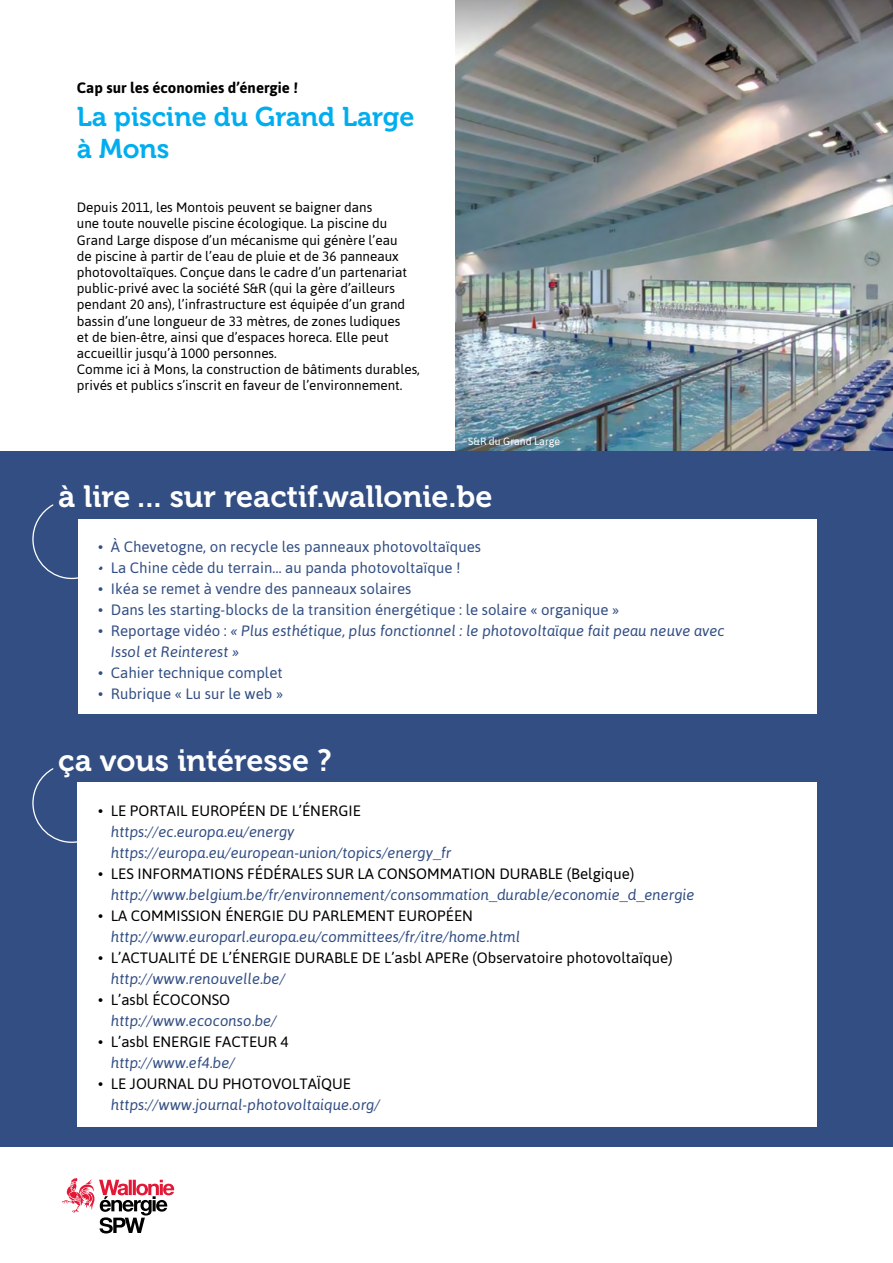
<style>
.page{position:relative;width:893px;height:1263px;background:#fff}
.page>*{position:absolute;margin:0;border:0;box-sizing:border-box;transform-origin:0 0}
.t1{font:30.6px "Museo 700";color:#fff}
.t2{font:27px/32.4px "Museo 700";color:#00aeef}
.t3{font:italic 15px/21px "Asap";color:#324e83}
.t4{font:15px "Asap";color:#000}
.t5{font:15px "Asap";color:#324e83}
.t6{font:700 15px "Asap";color:#000}
.t7{font:13.5px/16.2px "Asap";color:#000}
.t8{font:10.5px "Asap";color:#fff}
.s1{font-style:normal}
</style>
<div class="page">
<img style="left:455px;top:0;width:438px;height:451px">
<div style="left:0;top:451px;width:893px;height:695px;background:#324e83"></div>
<div style="left:77px;top:782px;width:740px;height:344px;background:#fff"></div>
<div style="left:78px;top:519px;width:739px;height:194px;background:#fff"></div>
<svg style="left:32px;top:768px;width:45px;height:75px"></svg>
<svg style="left:32px;top:504px;width:46px;height:75px"></svg>
<svg style="left:62px;top:1178px;width:112px;height:55px"></svg>
<p class="t6" style="left:77px;top:79px;width:222px">Cap sur les économies d’énergie !</p>
<h2 class="t2" style="left:77px;top:101px;width:339px">La piscine du Grand Large à Mons</h2>
<p class="t7" style="left:77px;top:199px;width:344px">Depuis 2011, les Montois peuvent se baigner dans<br>une toute nouvelle piscine écologique. La piscine du Grand Large dispose d’un mécanisme qui génère l’eau<br>de piscine à partir de l’eau de pluie et de 36 panneaux photovoltaïques. Conçue dans le cadre d’un partenariat public-privé avec la société S&amp;R (qui la gère d’ailleurs pendant 20 ans), l’infrastructure est équipée d’un grand bassin d’une longueur de 33 mètres, de zones ludiques<br>et de bien-être, ainsi que d’espaces horeca. Elle peut accueillir jusqu’à 1000 personnes.<br>Comme ici à Mons, la construction de bâtiments durables, privés et publics s’inscrit en faveur de l’environnement.</p>
<p class="t8" style="left:468px;top:436px;width:93px">S&amp;R du Grand Large</p>
<h1 class="t1" style="left:58px;top:479px;width:436px">à lire ... sur reactif.wallonie.be</h1>
<p class="t5" style="left:98px;top:538px;width:384px">• À Chevetogne, on recycle les panneaux photovoltaïques</p>
<p class="t5" style="left:98px;top:559px;width:364px">• La Chine cède du terrain… au panda photovoltaïque !</p>
<p class="t5" style="left:98px;top:580px;width:315px">• Ikéa se remet à vendre des panneaux solaires</p>
<p class="t5" style="left:98px;top:601px;width:523px">• Dans les starting-blocks de la transition énergétique : le solaire « organique »</p>
<p class="t3" style="left:111px;top:620px;width:615px;text-indent:-13px"><span class="s1">• Reportage vidéo :</span> « Plus esthétique, plus fonctionnel : le photovoltaïque fait peau neuve avec<br>Issol et Reinterest »</p>
<p class="t5" style="left:98px;top:664px;width:186px">• Cahier technique complet</p>
<p class="t5" style="left:98px;top:685px;width:186px">• Rubrique « Lu sur le web »</p>
<h1 class="t1" style="left:58px;top:743px;width:275px">ça vous intéresse ?</h1>
<p class="t4" style="left:98px;top:802px;width:264px">• LE PORTAIL EUROPÉEN DE L’ÉNERGIE</p>
<p class="t3" style="left:111px;top:821px;width:342px">https://ec.europa.eu/energy https://europa.eu/european-union/topics/energy_fr</p>
<p class="t4" style="left:98px;top:865px;width:49px">•Les informations</p>
<p class="t4" style="left:247px;top:865px;width:10px">fédérales</p>
<p class="t4" style="left:327px;top:865px;width:10px">sur</p>
<p class="t4" style="left:357px;top:865px;width:31px">la consommation</p>
<p class="t4" style="left:499px;top:865px;width:10px">durable</p>
<p class="t4" style="left:567px;top:865px;width:69px">(Belgique)</p>
<p class="t3" style="left:111px;top:884px;width:585px">http://www.belgium.be/fr/environnement/consommation_durable/economie_d_energie</p>
<p class="t4" style="left:98px;top:907px;width:43px">• Lacommission</p>
<p class="t4" style="left:225px;top:907px;width:18px">Énergie</p>
<p class="t4" style="left:288px;top:907px;width:44px">du Parlement</p>
<p class="t4" style="left:398px;top:907px;width:10px">européen</p>
<p class="t3" style="left:111px;top:926px;width:411px">http://www.europarl.europa.eu/committees/fr/itre/home.html</p>
<p class="t4" style="left:98px;top:949px;width:33px">• L’actualité</p>
<p class="t4" style="left:199px;top:949px;width:42px">de l’énergie</p>
<p class="t4" style="left:295px;top:949px;width:10px">durable</p>
<p class="t4" style="left:362px;top:949px;width:312px">de L’asbl APERe (Observatoire photovoltaïque)</p>
<p class="t3" style="left:111px;top:968px;width:176px">http://www.renouvelle.be/</p>
<p class="t4" style="left:98px;top:991px;width:65px">• L’asbl écoconso</p>
<p class="t3" style="left:111px;top:1010px;width:167px">http://www.ecoconso.be/</p>
<p class="t4" style="left:98px;top:1033px;width:72px">• L’asbl Energie</p>
<p class="t4" style="left:215px;top:1033px;width:18px">Facteur</p>
<p class="t4" style="left:281px;top:1033px;width:10px">4</p>
<p class="t3" style="left:111px;top:1052px;width:126px">http://www.ef4.be/</p>
<p class="t4" style="left:98px;top:1075px;width:59px">• Le Journal</p>
<p class="t4" style="left:198px;top:1075px;width:134px">du Photovoltaïque</p>
<p class="t3" style="left:111px;top:1094px;width:270px">https://www.journal-photovoltaique.org/</p>
</div>
